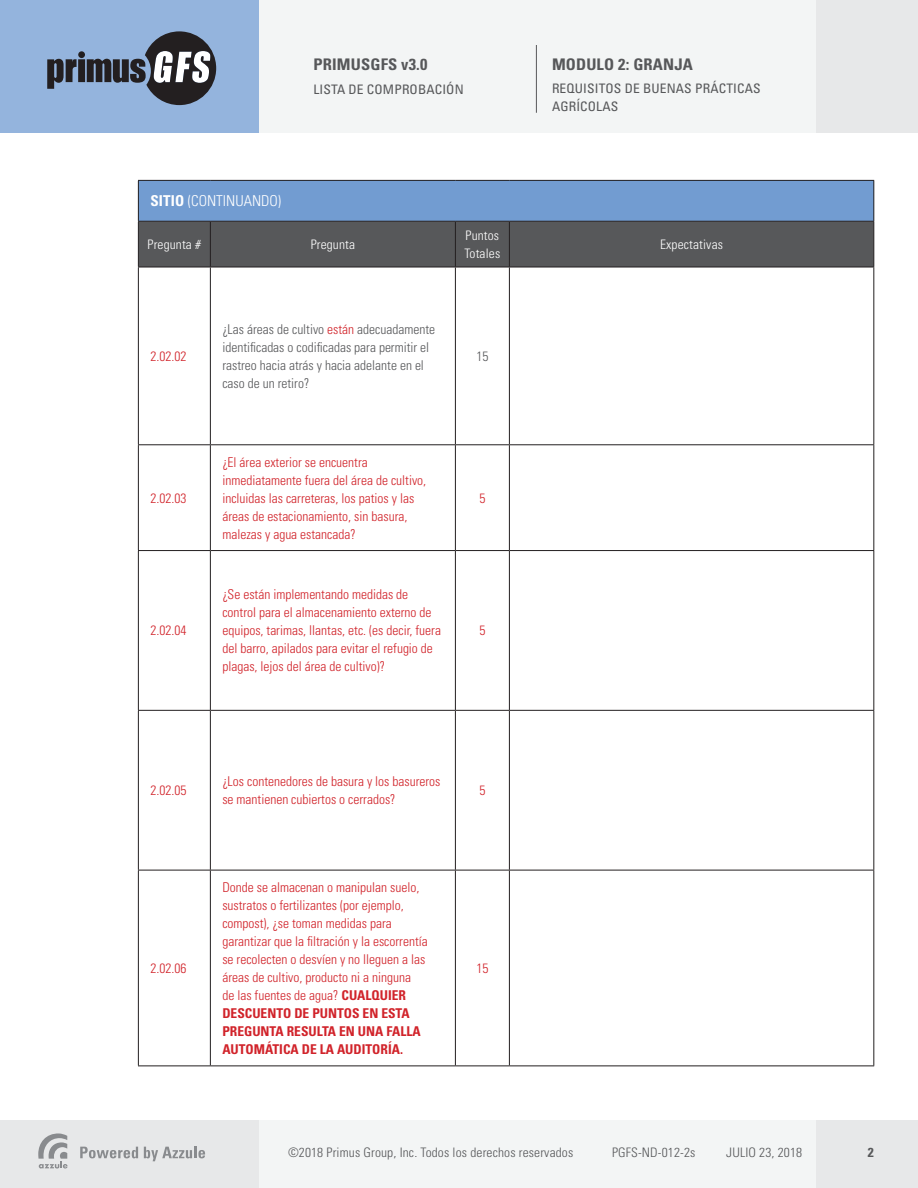
<style>
.page{position:relative;width:918px;height:1188px;background:#fff}
.page>*{position:absolute;margin:0;border:0;box-sizing:border-box;transform-origin:0 0}
.t1{font:700 condensed 16.05px "Univers LT Std";letter-spacing:.01em;color:#57585a}
.t2{font:300 condensed 15px "Univers LT Std";color:#fff}
.t3{font:300 condensed 13.5px/18px "Univers LT Std";color:#d1232a}
.t4{font:300 condensed 13.5px/18px "Univers LT Std";color:#57585a}
.t5{font:300 condensed 13.05px "Univers LT Std";letter-spacing:.01em;color:#57585a}
.t6{font:condensed 13.05px/18px "Univers LT Std";letter-spacing:.01em;color:#57585a}
.t7{font:300 condensed 13.05px/18px "Univers LT Std";letter-spacing:.01em;color:#fff}
.t8{font:700 condensed 13.05px "Univers LT Std";color:#57585a}
.s1{font-weight:700}
.s2{color:#d1232a}
</style>
<div class="page">
<div style="left:0;top:0;width:918px;height:132px;background:#f3f5f5"></div>
<div style="left:816px;top:0;width:102px;height:132px;background:#e7e8e9"></div>
<div style="left:0;top:0;width:259px;height:133px;background:#94b4dd"></div>
<svg style="left:47px;top:59px;width:30px;height:30px"></svg>
<div style="left:78px;top:59px;width:7px;height:23px;background:#231f20"></div>
<div style="left:78px;top:51px;width:7px;height:7px;background:#231f20;border-radius:50%"></div>
<svg style="left:87px;top:31px;width:129px;height:74px"></svg>
<div style="left:0;top:1120px;width:918px;height:68px;background:#f3f5f5"></div>
<div style="left:816px;top:1120px;width:102px;height:68px;background:#e7e8e9"></div>
<div style="left:0;top:1120px;width:259px;height:68px;background:#e7e8e9"></div>
<svg style="left:80px;top:1147px;width:58px;height:11px"></svg>
<svg style="left:144px;top:1147px;width:61px;height:14px"></svg>
<svg style="left:38px;top:1133px;width:30px;height:35px"></svg>
<hr style="left:536px;top:45px;width:1px;height:68px;background:#57585a">
<div style="left:138px;top:180px;width:736px;height:41px;background:#729cd1"></div>
<div style="left:139px;top:222px;width:734px;height:45px;background:#57585a"></div>
<hr style="left:138px;top:180px;width:72px;height:1px;background:#231f20">
<hr style="left:138px;top:181px;width:1px;height:40px;background:#231f20">
<hr style="left:210px;top:180px;width:245px;height:1px;background:#231f20">
<hr style="left:455px;top:180px;width:54px;height:1px;background:#231f20">
<hr style="left:509px;top:180px;width:365px;height:1px;background:#231f20">
<hr style="left:873px;top:181px;width:1px;height:40px;background:#231f20">
<hr style="left:138px;top:221px;width:72px;height:1px;background:#231f20">
<hr style="left:138px;top:222px;width:1px;height:45px;background:#231f20">
<hr style="left:210px;top:221px;width:245px;height:1px;background:#231f20">
<hr style="left:210px;top:222px;width:1px;height:45px;background:#231f20">
<hr style="left:455px;top:221px;width:54px;height:1px;background:#231f20">
<hr style="left:455px;top:222px;width:1px;height:45px;background:#231f20">
<hr style="left:509px;top:221px;width:365px;height:1px;background:#231f20">
<hr style="left:509px;top:222px;width:1px;height:45px;background:#231f20">
<hr style="left:873px;top:222px;width:1px;height:45px;background:#231f20">
<hr style="left:138px;top:267px;width:72px;height:1px;background:#231f20">
<hr style="left:138px;top:267px;width:1px;height:177px;background:#231f20">
<hr style="left:210px;top:267px;width:245px;height:1px;background:#231f20">
<hr style="left:210px;top:267px;width:1px;height:177px;background:#231f20">
<hr style="left:455px;top:267px;width:54px;height:1px;background:#231f20">
<hr style="left:455px;top:267px;width:1px;height:177px;background:#231f20">
<hr style="left:509px;top:267px;width:365px;height:1px;background:#231f20">
<hr style="left:509px;top:267px;width:1px;height:177px;background:#231f20">
<hr style="left:873px;top:267px;width:1px;height:177px;background:#231f20">
<hr style="left:138px;top:444px;width:72px;height:1px;background:#231f20">
<hr style="left:138px;top:445px;width:1px;height:105px;background:#231f20">
<hr style="left:210px;top:444px;width:245px;height:1px;background:#231f20">
<hr style="left:210px;top:445px;width:1px;height:105px;background:#231f20">
<hr style="left:455px;top:444px;width:54px;height:1px;background:#231f20">
<hr style="left:455px;top:445px;width:1px;height:105px;background:#231f20">
<hr style="left:509px;top:444px;width:365px;height:1px;background:#231f20">
<hr style="left:509px;top:445px;width:1px;height:105px;background:#231f20">
<hr style="left:873px;top:445px;width:1px;height:105px;background:#231f20">
<hr style="left:138px;top:550px;width:72px;height:1px;background:#231f20">
<hr style="left:138px;top:551px;width:1px;height:159px;background:#231f20">
<hr style="left:210px;top:550px;width:245px;height:1px;background:#231f20">
<hr style="left:210px;top:551px;width:1px;height:159px;background:#231f20">
<hr style="left:455px;top:550px;width:54px;height:1px;background:#231f20">
<hr style="left:455px;top:551px;width:1px;height:159px;background:#231f20">
<hr style="left:509px;top:550px;width:365px;height:1px;background:#231f20">
<hr style="left:509px;top:551px;width:1px;height:159px;background:#231f20">
<hr style="left:873px;top:551px;width:1px;height:159px;background:#231f20">
<hr style="left:138px;top:710px;width:72px;height:1px;background:#231f20">
<hr style="left:138px;top:711px;width:1px;height:159px;background:#231f20">
<hr style="left:210px;top:710px;width:245px;height:1px;background:#231f20">
<hr style="left:210px;top:711px;width:1px;height:159px;background:#231f20">
<hr style="left:455px;top:710px;width:54px;height:1px;background:#231f20">
<hr style="left:455px;top:711px;width:1px;height:159px;background:#231f20">
<hr style="left:509px;top:710px;width:365px;height:1px;background:#231f20">
<hr style="left:509px;top:711px;width:1px;height:159px;background:#231f20">
<hr style="left:873px;top:711px;width:1px;height:159px;background:#231f20">
<hr style="left:138px;top:870px;width:72px;height:1px;background:#231f20">
<hr style="left:138px;top:870px;width:1px;height:196px;background:#231f20">
<hr style="left:210px;top:870px;width:245px;height:1px;background:#231f20">
<hr style="left:210px;top:870px;width:1px;height:196px;background:#231f20">
<hr style="left:455px;top:870px;width:54px;height:1px;background:#231f20">
<hr style="left:455px;top:870px;width:1px;height:196px;background:#231f20">
<hr style="left:509px;top:870px;width:365px;height:1px;background:#231f20">
<hr style="left:509px;top:870px;width:1px;height:196px;background:#231f20">
<hr style="left:873px;top:870px;width:1px;height:196px;background:#231f20">
<hr style="left:138px;top:1066px;width:72px;height:1px;background:#231f20">
<hr style="left:210px;top:1066px;width:245px;height:1px;background:#231f20">
<hr style="left:455px;top:1066px;width:54px;height:1px;background:#231f20">
<hr style="left:509px;top:1066px;width:365px;height:1px;background:#231f20">
<p class="t1" style="left:314px;top:55px;width:115px">PRIMUSGFS v3.0</p>
<p class="t6" style="left:314px;top:81px;width:152px">LISTA DE COMPROBACIÓN</p>
<p class="t1" style="left:552px;top:55px;width:142px">MODULO 2: GRANJA</p>
<p class="t6" style="left:552px;top:79px;width:210px">REQUISITOS DE BUENAS PRÁCTICAS<br>AGRÍCOLAS</p>
<p class="t2" style="left:150px;top:192px;width:132px"><span class="s1">SITIO</span> (CONTINUANDO)</p>
<p class="t7" style="left:148px;top:235px;width:55px">Pregunta #</p>
<p class="t7" style="left:311px;top:235px;width:46px">Pregunta</p>
<p class="t7" style="left:465px;top:226px;width:37px">Puntos<br>Totales</p>
<p class="t7" style="left:660px;top:235px;width:64px">Expectativas</p>
<p class="t3" style="left:150px;top:347px;width:37px">2.02.02</p>
<p class="t4" style="left:222px;top:320px;width:214px">¿Las áreas de cultivo <span class="s2">están</span> adecuadamente identificadas o codificadas para permitir el rastreo hacia atrás y hacia adelante en el caso de un retiro?</p>
<p class="t4" style="left:476px;top:347px;width:13px">15</p>
<p class="t3" style="left:150px;top:489px;width:37px">2.02.03</p>
<p class="t3" style="left:222px;top:453px;width:205px">¿El área exterior se encuentra inmediatamente fuera del área de cultivo, incluidas las carreteras, los patios y las áreas de estacionamiento, sin basura, malezas y agua estancada?</p>
<p class="t3" style="left:479px;top:489px;width:7px">5</p>
<p class="t3" style="left:150px;top:622px;width:37px">2.02.04</p>
<p class="t3" style="left:222px;top:586px;width:220px">¿Se están implementando medidas de control para el almacenamiento externo de equipos, tarimas, llantas, etc. (es decir, fuera del barro, apilados para evitar el refugio de plagas, lejos del área de cultivo)?</p>
<p class="t3" style="left:479px;top:622px;width:7px">5</p>
<p class="t3" style="left:150px;top:781px;width:37px">2.02.05</p>
<p class="t3" style="left:222px;top:772px;width:220px">¿Los contenedores de basura y los basureros se mantienen cubiertos o cerrados?</p>
<p class="t3" style="left:479px;top:781px;width:7px">5</p>
<p class="t3" style="left:150px;top:959px;width:37px">2.02.06</p>
<p class="t3" style="left:222px;top:878px;width:207px">Donde se almacenan o manipulan suelo, sustratos o fertilizantes (por ejemplo, compost), ¿se toman medidas para garantizar que la filtración y la escorrentía se recolecten o desvíen y no lleguen a las áreas de cultivo, producto ni a ninguna<br>de las fuentes de agua? <span class="s1">CUALQUIER DESCUENTO DE PUNTOS EN ESTA PREGUNTA RESULTA EN UNA FALLA AUTOMÁTICA DE LA AUDITORÍA.</span></p>
<p class="t3" style="left:476px;top:959px;width:13px">15</p>
<p class="t5" style="left:288px;top:1145px;width:287px">©2018 Primus Group, Inc. Todos los derechos reservados</p>
<p class="t5" style="left:612px;top:1145px;width:85px">PGFS-ND-012-2s</p>
<p class="t5" style="left:726px;top:1145px;width:77px">JULIO 23, 2018</p>
<p class="t8" style="left:868px;top:1145px;width:7px">2</p>
</div>
